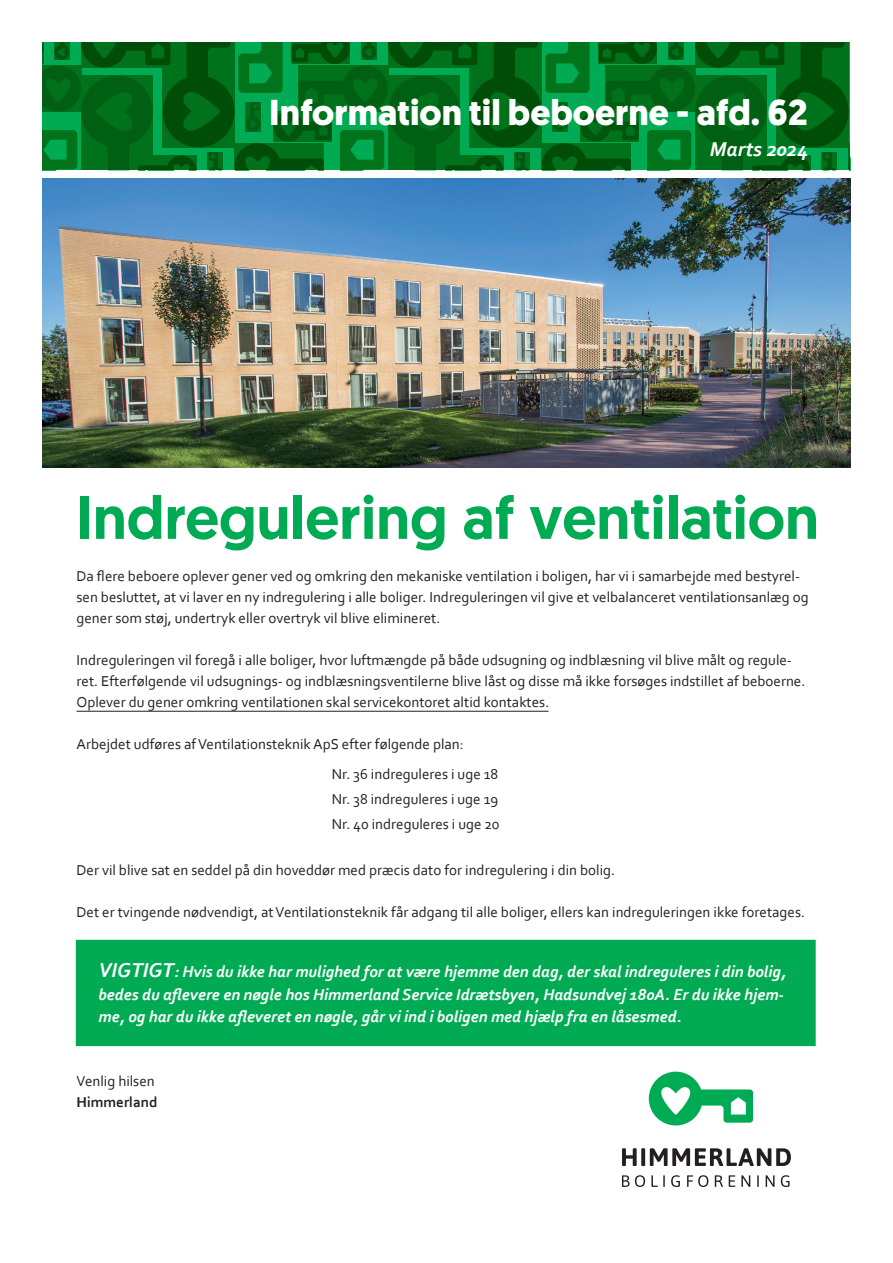
<style>
.page{position:relative;width:893px;height:1263px;background:#fff}
.page>*{position:absolute;margin:0;border:0;box-sizing:border-box;transform-origin:0 0}
.t1{font:500 60.75px "Geomanist";color:#00ab54}
.t2{font:700 36px "Geomanist";color:#fff}
.t3{font:italic 700 21px "Corbel";color:#fff}
.t4{font:italic 700 16.5px/22.5px "Corbel";color:#fff}
.t5{font:15px/21px "Corbel";color:#231f20}
.t6{font:700 15px "Corbel";color:#231f20}
.s1{font-size:21px}
</style>
<div class="page">
<svg style="left:43px;top:43px;width:807px;height:127px;background:#007120"></svg>
<svg style="left:622px;top:1148px;width:169px;height:18px"></svg>
<svg style="left:622px;top:1175px;width:23px;height:12px"></svg>
<svg style="left:651px;top:1175px;width:14px;height:12px"></svg>
<svg style="left:671px;top:1175px;width:9px;height:12px"></svg>
<svg style="left:687px;top:1175px;width:21px;height:12px"></svg>
<svg style="left:715px;top:1175px;width:8px;height:12px"></svg>
<svg style="left:729px;top:1175px;width:6px;height:12px"></svg>
<svg style="left:741px;top:1175px;width:9px;height:12px"></svg>
<svg style="left:757px;top:1175px;width:2px;height:12px"></svg>
<svg style="left:766px;top:1175px;width:8px;height:12px"></svg>
<svg style="left:781px;top:1175px;width:9px;height:12px"></svg>
<svg style="left:649px;top:1071px;width:104px;height:54px"></svg>
<hr style="left:77px;top:711px;width:472px;height:1px;background:#231f20">
<div style="left:77px;top:940px;width:738px;height:105px;background:#00ab54"></div>
<div style="left:76px;top:940px;width:740px;height:106px;border:2px solid #00ab54"></div>
<img style="left:43px;top:179px;width:807px;height:289px">
<h2 class="t2" style="left:269px;top:88px;width:540px">Information til beboerne - afd. 62</h2>
<h3 class="t3" style="left:710px;top:136px;width:100px">Marts 2024</h3>
<h1 class="t1" style="left:76px;top:477px;width:744px">Indregulering af ventilation</h1>
<p class="t5" style="left:77px;top:565px;width:734px">Da flere beboere oplever gener ved og omkring den mekaniske ventilation i boligen, har vi i samarbejde med bestyrel&shy;sen besluttet, at vi laver en ny indregulering i alle boliger. Indreguleringen vil give et velbalanceret ventilationsanlæg og gener som støj, undertryk eller overtryk vil blive elimineret.</p>
<p class="t5" style="left:77px;top:649px;width:730px">Indreguleringen vil foregå i alle boliger, hvor luftmængde på både udsugning og indblæsning vil blive målt og regule&shy;ret. Efterfølgende vil udsugnings- og indblæsningsventilerne blive låst og disse må ikke forsøges indstillet af beboerne.<br>Oplever du gener omkring ventilationen skal servicekontoret altid kontaktes.</p>
<p class="t5" style="left:332px;top:729px;width:168px;line-height:29.5px;text-indent:-255px">Arbejdet udføres af Ventilationsteknik ApS efter følgende plan:<br>Nr. 36 indreguleres i uge 18</p>
<p class="t5" style="left:332px;top:786px;width:169px;line-height:25.2px">Nr. 38 indreguleres i uge 19<br>Nr. 40 indreguleres i uge 20</p>
<p class="t5" style="left:77px;top:859px;width:540px">Der vil blive sat en seddel på din hoveddør med præcis dato for indregulering i din bolig.</p>
<p class="t5" style="left:77px;top:901px;width:730px">Det er tvingende nødvendigt, at Ventilationsteknik får adgang til alle boliger, ellers kan indreguleringen ikke foretages.</p>
<p class="t4" style="left:99px;top:960px;width:689px"><span class="s1">VIGTIGT</span>: Hvis du ikke har mulighed for at være hjemme den dag, der skal indreguleres i din bolig, bedes du aflevere en nøgle hos Himmerland Service Idrætsbyen, Hadsundvej 180A. Er du ikke hjem&shy;me, og har du ikke afleveret en nøgle, går vi ind i boligen med hjælp fra en låsesmed.</p>
<p class="t5" style="left:77px;top:1070px;width:80px">Venlig hilsen</p>
<p class="t6" style="left:77px;top:1092px;width:82px">Himmerland</p>
</div>
